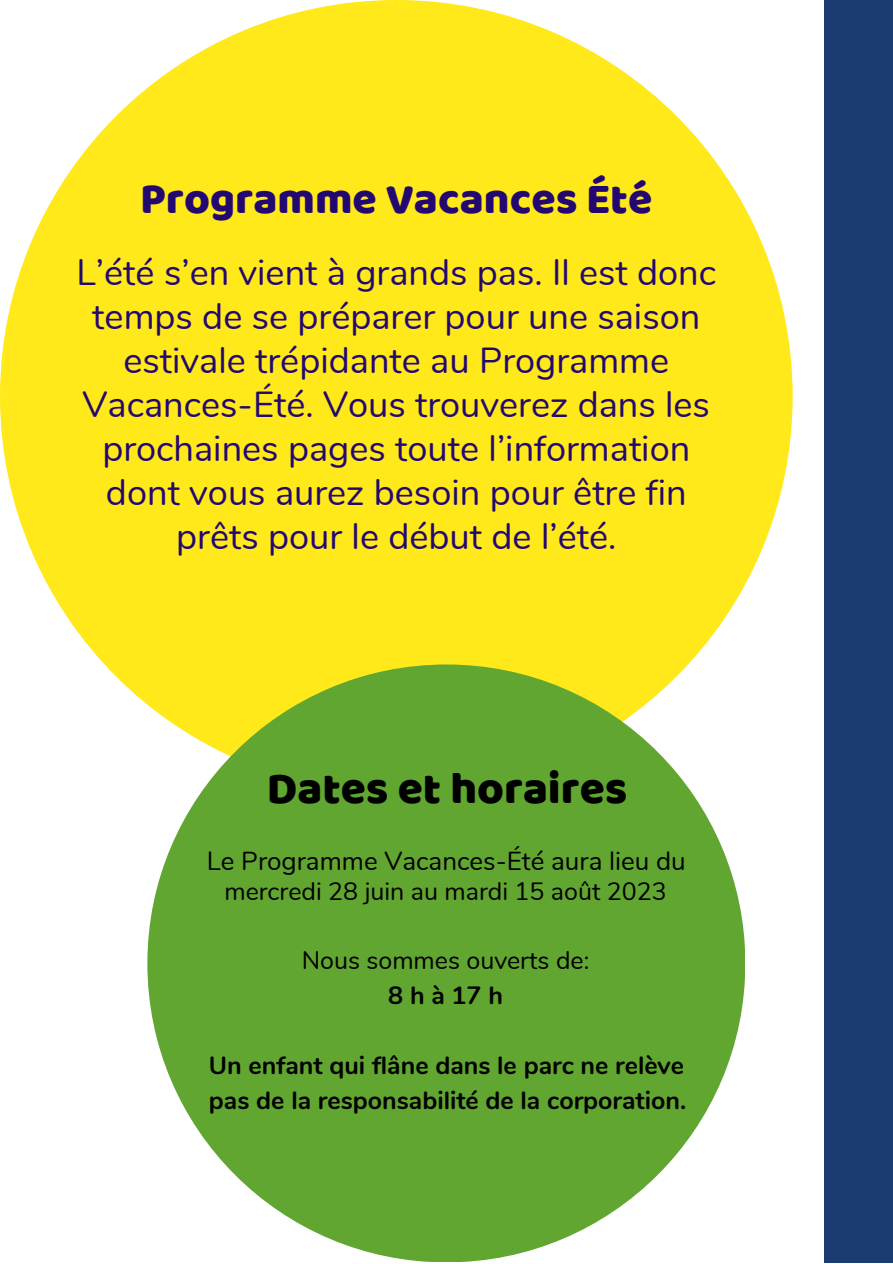
<style>
.page{position:relative;width:893px;height:1264px;background:#fff}
.page>*{position:absolute;margin:0;border:0;box-sizing:border-box;transform-origin:0 0}
.t1{font:45.9px "Baloo";color:#000}
.t2{font:44.25px "Baloo";color:#230871}
.t3{font:36.15px/44.1px "Nunito";color:#230871;text-align:center}
.t4{font:25.95px "Nunito";color:#000}
.t5{font:700 24.9px "Nunito";color:#000}
.t6{font:24.9px "Nunito";color:#000}
</style>
<div class="page">
<div style="left:0;top:0;width:792px;height:792px;background:#ffe91a;border-radius:50%"></div>
<div style="left:824px;top:0;width:68px;height:1262px;background:#1c3b71"></div>
<div style="left:147px;top:664px;width:598px;height:598px;background:#61a631;border-radius:50%"></div>
<p class="t2" style="left:140px;top:172px;width:513px">Programme Vacances Été</p>
<p class="t3" style="left:76px;top:251px;width:641px">L’été s’en vient à grands pas. Il est donc temps de se préparer pour une saison estivale trépidante au Programme Vacances-Été. Vous trouverez dans les prochaines pages toute l’information dont vous aurez besoin pour être fin prêts pour le début de l’été.</p>
<p class="t1" style="left:267px;top:760px;width:362px">Dates et horaires</p>
<p class="t4" style="left:207px;top:844px;width:480px">Le Programme Vacances-Été aura lieu du</p>
<p class="t6" style="left:224px;top:874px;width:444px">mercredi 28 juin au mardi 15 août 2023</p>
<p class="t6" style="left:302px;top:944px;width:289px">Nous sommes ouverts de:</p>
<p class="t5" style="left:388px;top:979px;width:116px">8hà17h</p>
<p class="t5" style="left:209px;top:1048px;width:476px">Un enfant qui flâne dans le parc ne relève</p>
<p class="t5" style="left:209px;top:1083px;width:479px">pas de la responsabilité de la corporation.</p>
</div>
